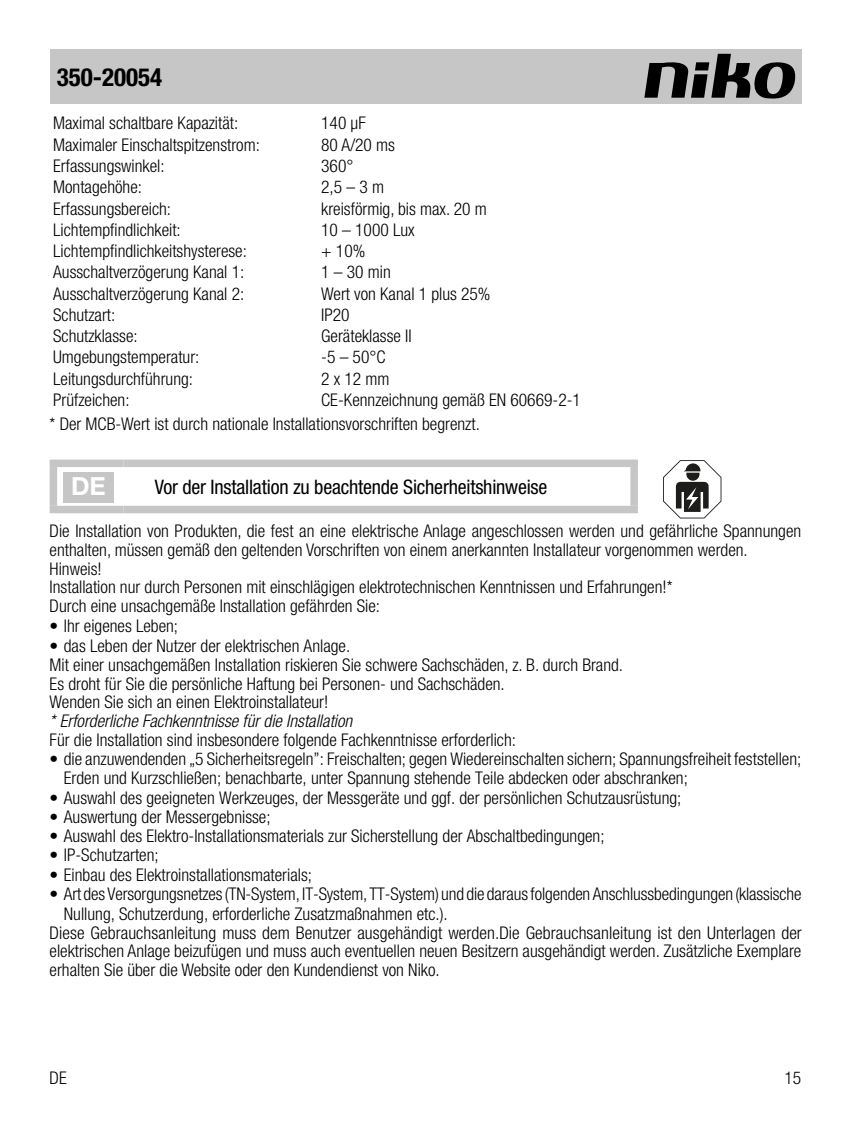
<style>
.page{position:relative;width:851px;height:1134px;background:#fff}
.page>*{position:absolute;margin:0;border:0;box-sizing:border-box;transform-origin:0 0}
.t1{font:700 condensed 25px "Helvetica Neue LT Pro";color:#000}
.t2{font:700 25px "Helvetica Neue LT Pro";color:#fff}
.t3{font:condensed 20px "Helvetica Neue LT Pro";letter-spacing:-.01em;color:#000}
.t4{font:300 condensed 17.5px/18.8px "Helvetica Neue LT Pro";color:#000}
.t5{font:italic 300 condensed 17.5px "Helvetica Neue LT Pro";color:#000}
</style>
<div class="page">
<div style="left:50px;top:50px;width:751px;height:54px;background:#c6c6c6"></div>
<svg style="left:644px;top:54px;width:151px;height:45px"></svg>
<div style="left:50px;top:460px;width:73px;height:7px;background:#c6c6c6"></div>
<div style="left:50px;top:467px;width:7px;height:39px;background:#c6c6c6"></div>
<div style="left:123px;top:460px;width:514px;height:7px;background:#c6c6c6"></div>
<div style="left:630px;top:467px;width:7px;height:39px;background:#c6c6c6"></div>
<div style="left:50px;top:506px;width:73px;height:7px;background:#c6c6c6"></div>
<div style="left:123px;top:506px;width:514px;height:7px;background:#c6c6c6"></div>
<div style="left:63px;top:472px;width:50px;height:30px;background:#c6c6c6"></div>
<svg style="left:663px;top:460px;width:58px;height:58px"></svg>
<h1 class="t1" style="left:57px;top:62px;width:107px">350-20054</h1>
<p class="t4" style="left:53px;top:114px;width:187px">Maximal schaltbare Kapazität:</p>
<p class="t4" style="left:321px;top:114px;width:46px">140 µF</p>
<p class="t4" style="left:53px;top:135px;width:208px">Maximaler Einschaltspitzenstrom:</p>
<p class="t4" style="left:321px;top:135px;width:75px">80 A/20 ms</p>
<p class="t4" style="left:53px;top:156px;width:113px">Erfassungswinkel:</p>
<p class="t4" style="left:321px;top:156px;width:34px">360°</p>
<p class="t4" style="left:53px;top:178px;width:90px">Montagehöhe:</p>
<p class="t4" style="left:321px;top:178px;width:64px">2,5 – 3 m</p>
<p class="t4" style="left:53px;top:199px;width:119px">Erfassungsbereich:</p>
<p class="t4" style="left:321px;top:199px;width:167px">kreisförmig, bis max. 20 m</p>
<p class="t4" style="left:53px;top:220px;width:129px">Lichtempfindlichkeit:</p>
<p class="t4" style="left:321px;top:220px;width:95px">10 – 1000 Lux</p>
<p class="t4" style="left:53px;top:241px;width:195px">Lichtempfindlichkeitshysterese:</p>
<p class="t4" style="left:321px;top:241px;width:46px">+ 10%</p>
<p class="t4" style="left:53px;top:263px;width:193px">Ausschaltverzögerung Kanal 1:</p>
<p class="t4" style="left:321px;top:263px;width:71px">1 – 30 min</p>
<p class="t4" style="left:53px;top:284px;width:193px">Ausschaltverzögerung Kanal 2:</p>
<p class="t4" style="left:321px;top:284px;width:171px">Wert von Kanal 1 plus 25%</p>
<p class="t4" style="left:53px;top:305px;width:64px">Schutzart:</p>
<p class="t4" style="left:321px;top:305px;width:30px">IP20</p>
<p class="t4" style="left:53px;top:326px;width:86px">Schutzklasse:</p>
<p class="t4" style="left:321px;top:326px;width:92px">Geräteklasse II</p>
<p class="t4" style="left:53px;top:348px;width:148px">Umgebungstemperatur:</p>
<p class="t4" style="left:321px;top:348px;width:66px">-5 – 50°C</p>
<p class="t4" style="left:53px;top:369px;width:141px">Leitungsdurchführung:</p>
<p class="t4" style="left:321px;top:369px;width:70px">2 x 12 mm</p>
<p class="t4" style="left:53px;top:390px;width:78px">Prüfzeichen:</p>
<p class="t4" style="left:50px;top:387px;width:532px;line-height:24.5px;text-indent:271px">CE-Kennzeichnung gemäß EN 60669-2-1 * Der MCB-Wert ist durch nationale Installationsvorschriften begrenzt.</p>
<h1 class="t2" style="left:71px;top:471px;width:36px">DE</h1>
<p class="t3" style="left:155px;top:475px;width:394px">Vor der Installation zu beachtende Sicherheitshinweise</p>
<p class="t4" style="left:50px;top:521px;width:753px">Die Installation von Produkten, die fest an eine elektrische Anlage angeschlossen werden und gefährliche Spannungen enthalten, müssen gemäß den geltenden Vorschriften von einem anerkannten Installateur vorgenommen werden.<br>Hinweis!<br>Installation nur durch Personen mit einschlägigen elektrotechnischen Kenntnissen und Erfahrungen!*<br>Durch eine unsachgemäße Installation gefährden Sie:</p>
<p class="t4" style="left:50px;top:616px;width:130px">• Ihr eigenes Leben;</p>
<p class="t4" style="left:50px;top:636px;width:575px">• das Leben der Nutzer der elektrischen Anlage.<br>Mit einer unsachgemäßen Installation riskieren Sie schwere Sachschäden, z. B. durch Brand.<br>Es droht für Sie die persönliche Haftung bei Personen- und Sachschäden.<br>Wenden Sie sich an einen Elektroinstallateur!</p>
<p class="t5" style="left:50px;top:711px;width:304px">* Erforderliche Fachkenntnisse für die Installation</p>
<p class="t4" style="left:50px;top:730px;width:468px">Für die Installation sind insbesondere folgende Fachkenntnisse erforderlich:</p>
<p class="t4" style="left:64px;top:749px;width:739px;text-indent:-14px">• die anzuwendenden „5 Sicherheitsregeln”: Freischalten; gegen Wiedereinschalten sichern; Spannungsfreiheit feststellen;<br>Erden und Kurzschließen; benachbarte, unter Spannung stehende Teile abdecken oder abschranken;</p>
<p class="t4" style="left:50px;top:788px;width:633px">• Auswahl des geeigneten Werkzeuges, der Messgeräte und ggf. der persönlichen Schutzausrüstung;</p>
<p class="t4" style="left:50px;top:807px;width:222px">• Auswertung der Messergebnisse;</p>
<p class="t4" style="left:50px;top:826px;width:556px">• Auswahl des Elektro-Installationsmaterials zur Sicherstellung der Abschaltbedingungen;</p>
<p class="t4" style="left:50px;top:845px;width:111px">• IP-Schutzarten;</p>
<p class="t4" style="left:50px;top:865px;width:264px">• Einbau des Elektroinstallationsmaterials;</p>
<p class="t4" style="left:50px;top:884px;width:753px">• Art des Versorgungsnetzes (TN-System, IT-System, TT-System) und die daraus folgenden Anschlussbedingungen (klassische</p>
<p class="t4" style="left:64px;top:904px;width:385px">Nullung, Schutzerdung, erforderliche Zusatzmaßnahmen etc.).</p>
<p class="t4" style="left:50px;top:923px;width:753px">Diese Gebrauchsanleitung muss dem Benutzer ausgehändigt werden.Die Gebrauchsanleitung ist den Unterlagen der</p>
<p class="t4" style="left:50px;top:942px;width:753px">elektrischen Anlage beizufügen und muss auch eventuellen neuen Besitzern ausgehändigt werden. Zusätzliche Exemplare</p>
<p class="t4" style="left:50px;top:960px;width:391px">erhalten Sie über die Website oder den Kundendienst von Niko.</p>
<p class="t4" style="left:50px;top:1069px;width:19px">DE</p>
<p class="t4" style="left:784px;top:1069px;width:18px">15</p>
</div>
